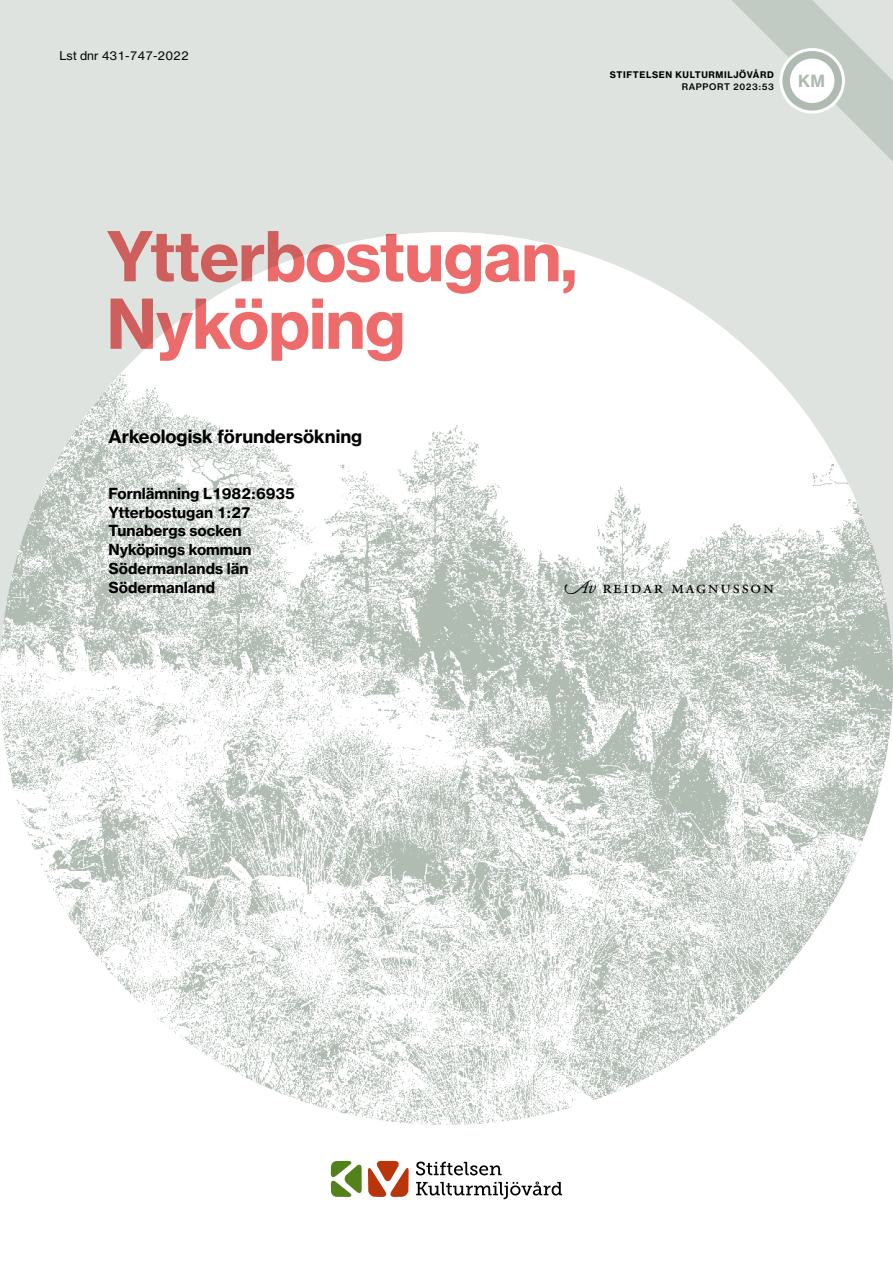
<style>
.page{position:relative;width:893px;height:1263px;background:#fff}
.page>*{position:absolute;margin:0;border:0;box-sizing:border-box;transform-origin:0 0}
.t1{font:67.5px/67.5px "N Haas Grotesk TX Pro 75 Bd";letter-spacing:-.02em;color:#ed6b6a}
.t2{font:18.75px "Adobe Garamond Pro";letter-spacing:.1em;color:#000}
.t3{font:18px "N Haas Grotesk TX Pro 75 Bd";color:#000}
.t4{font:16.5px "N Haas Grotesk TX Pro 75 Bd";color:#afbab1}
.t5{font:15px/18.8px "N Haas Grotesk TX Pro 75 Bd";color:#000}
.t6{font:12px "N Haas Grotesk TX Pro 55 Rg";color:#000}
.t7{font:9px "N Haas Grotesk TX Pro 75 Bd";letter-spacing:.065em;color:#000}
.t8{font:9px "N Haas Grotesk TX Pro 65 Md";letter-spacing:.06em;color:#000}
.s1{font-style:italic}
</style>
<div class="page">
<div style="left:0;top:0;width:893px;height:679px;background:#dee3df"></div>
<svg style="left:732px;top:0;width:161px;height:161px"></svg>
<svg style="left:779px;top:48px;width:66px;height:66px"></svg>
<svg style="left:331px;top:1161px;width:31px;height:36px"></svg>
<svg style="left:368px;top:1161px;width:41px;height:36px"></svg>
<svg style="left:416px;top:1181px;width:146px;height:18px"></svg>
<svg style="left:416px;top:1161px;width:86px;height:14px"></svg>
<div style="left:786px;top:55px;width:52px;height:52px;background:#fff;border-radius:50%"></div>
<div style="left:782px;top:51px;width:60px;height:60px;border:8px solid #afbab1;border-radius:50%"></div>
<img style="left:0;top:232px;width:893px;height:893px;border-radius:446px">
<p class="t6" style="left:60px;top:49px;width:131px">Lst dnr 431-747-2022</p>
<p class="t7" style="left:610px;top:69px;width:165px">STIFTELSEN KULTURMILJÖVÅRD</p>
<p class="t8" style="left:682px;top:81px;width:94px">RAPPORT 2023:53</p>
<p class="t4" style="left:798px;top:71px;width:29px">KM</p>
<h1 class="t1" style="left:106px;top:223px;width:473px">Ytterbostugan,<br>Nyköping</h1>
<p class="t3" style="left:108px;top:425px;width:255px">Arkeologisk förundersökning</p>
<p class="t5" style="left:108px;top:484px;width:188px">Fornlämning L1982:6935<br>Ytterbostugan 1:27<br>Tunabergs socken<br>Nyköpings kommun<br>Södermanlands län<br>Södermanland</p>
<p class="t2" style="left:563px;top:575px;width:212px"><span class="s1">Av</span> reidar magnusson</p>
</div>
